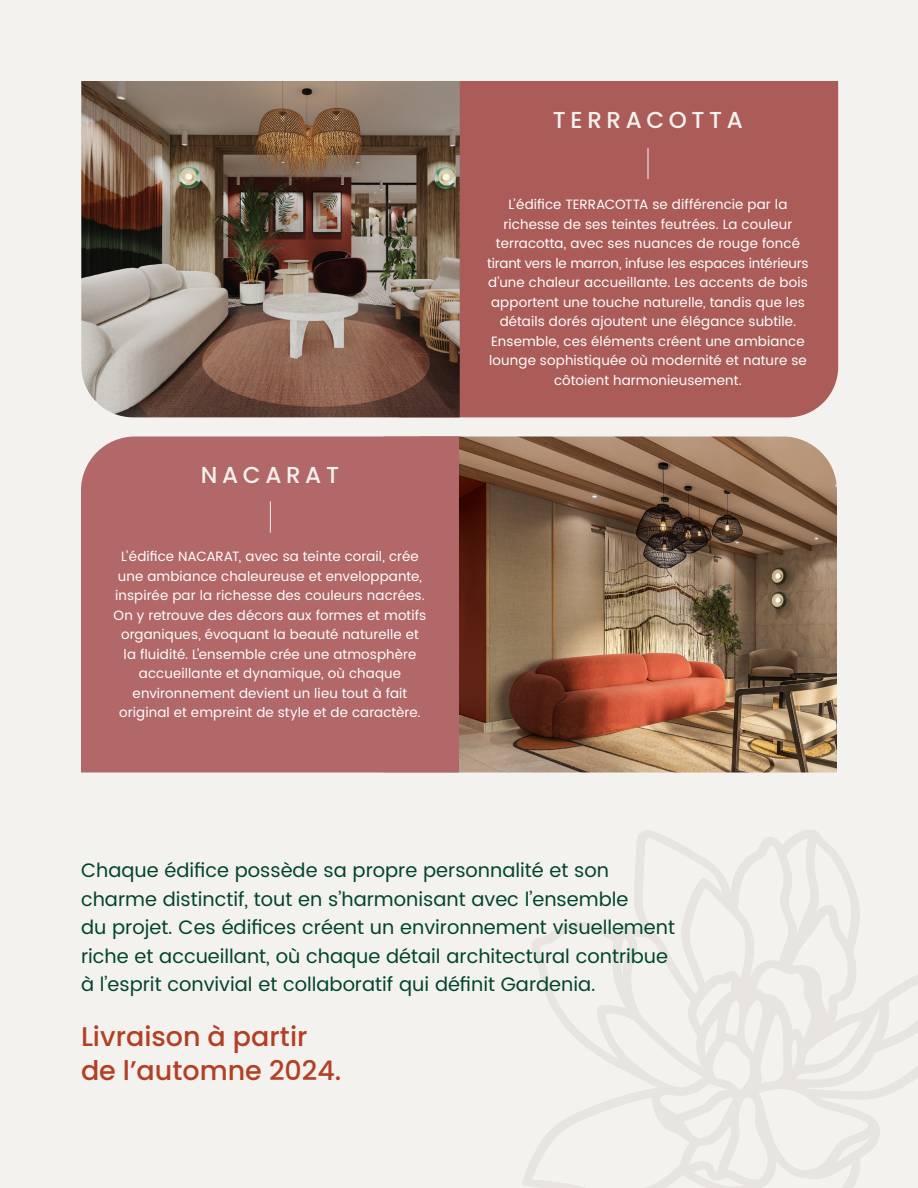
<style>
.page{position:relative;width:918px;height:1188px;background:#f4f2ef}
.page>*{position:absolute;margin:0;border:0;box-sizing:border-box;transform-origin:0 0}
.P2{font:500 27px/34.5px "Poppins";color:#b34025}
.P4{font:500 23.1px "Poppins";letter-spacing:.2em;color:#f4f2ef}
.P1{font:19.5px/28.5px "Poppins";color:#00452b}
.P3{font:13.5px/19.5px "Poppins";letter-spacing:.01em;color:#fff;text-align:center}
</style>
<div class="page">
<img style="left:459px;top:436px;width:378px;height:336px">
<div style="left:81px;top:436px;width:378px;height:336px;background:#b26769"></div>
<hr style="left:270px;top:501px;width:1px;height:32px;background:#f4f2ef">
<svg style="left:522px;top:830px;width:396px;height:358px"></svg>
<svg style="left:539px;top:830px;width:261px;height:358px"></svg>
<div style="left:460px;top:81px;width:378px;height:336px;background:#ab5c59"></div>
<img style="left:81px;top:81px;width:379px;height:336px">
<hr style="left:648px;top:148px;width:1px;height:31px;background:#f4f2ef">
<p class="P4" style="left:553px;top:107px;width:192px">TERRACOTTA</p>
<p class="P4" style="left:201px;top:462px;width:140px">NACARAT</p>
<p class="P3" style="left:114px;top:547px;width:314px">L’édifice NACARAT, avec sa teinte corail, crée une ambiance chaleureuse et enveloppante, inspirée par la richesse des couleurs nacrées.<br>On y retrouve des décors aux formes et motifs organiques, évoquant la beauté naturelle et la fluidité. L’ensemble crée une atmosphère accueillante et dynamique, où chaque environnement devient un lieu tout à fait original et empreint de style et de caractère.</p>
<p class="P3" style="left:487px;top:195px;width:323px">L’édifice TERRACOTTA se différencie par la richesse de ses teintes feutrées. La couleur terracotta, avec ses nuances de rouge foncé tirant vers le marron, infuse les espaces intérieurs d’une chaleur accueillante. Les accents de bois apportent une touche naturelle, tandis que les détails dorés ajoutent une élégance subtile.<br>Ensemble, ces éléments créent une ambiance lounge sophistiquée où modernité et nature se côtoient harmonieusement.</p>
<p class="P1" style="left:81px;top:857px;width:595px">Chaque édifice possède sa propre personnalité et son charme distinctif, tout en s’harmonisant avec l’ensemble<br>du projet. Ces édifices créent un environnement visuellement riche et accueillant, où chaque détail architectural contribue à l’esprit convivial et collaboratif qui définit Gardenia.</p>
<p class="P2" style="left:81px;top:1019px;width:262px">Livraison à partir de l’automne 2024.</p>
</div>
